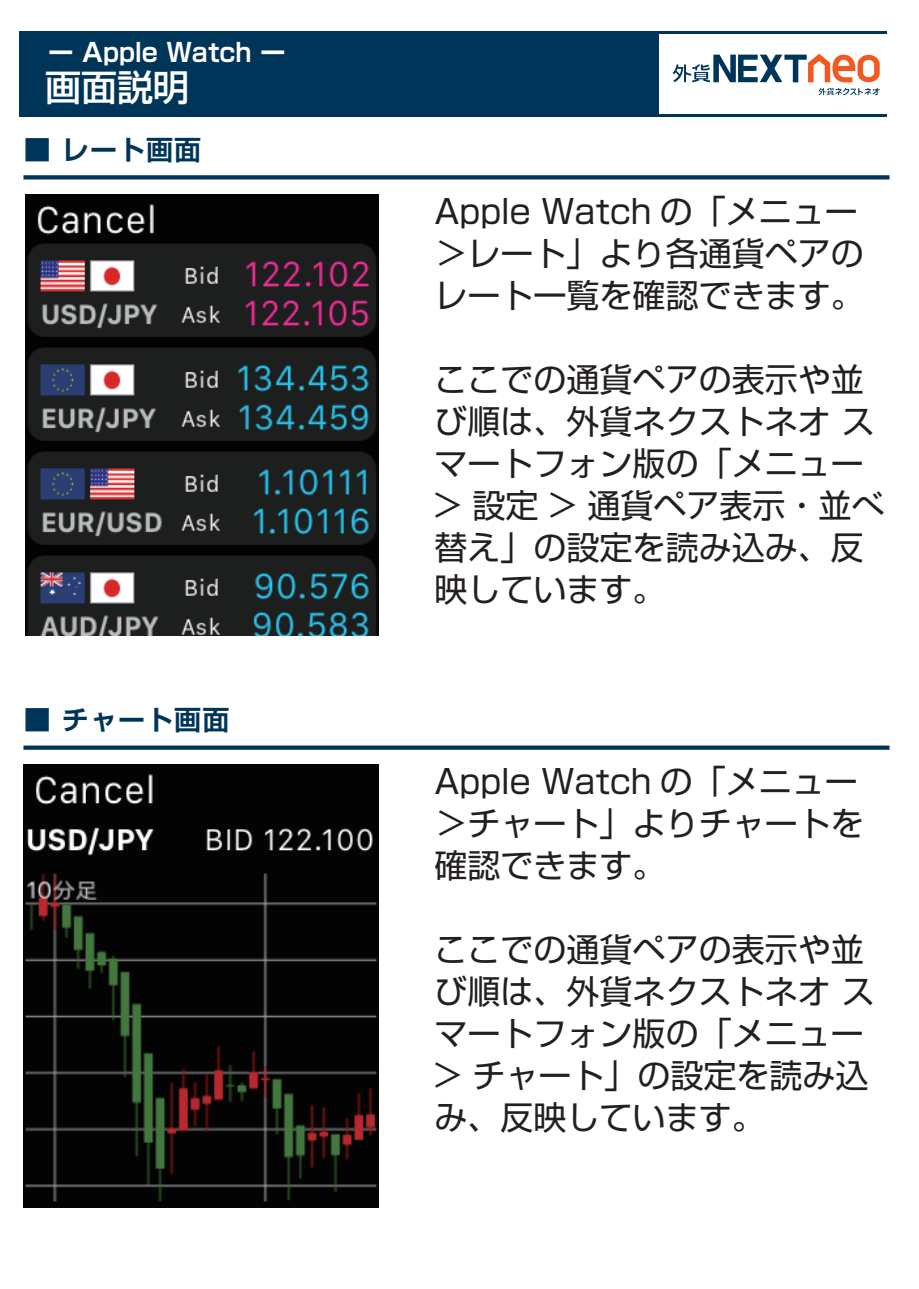
<style>
.page{position:relative;width:919px;height:1289px;background:#fff}
.page>*{position:absolute;margin:0;border:0;box-sizing:border-box;transform-origin:0 0}
.t1{font:500 36px "Shin Go Pro";color:#fff}
.t2{font:33px/42px "Shin Go Pro";color:#231f20}
.t3{font:700 27px "Shin Go Pro De";letter-spacing:.04em;color:#00355a}
.t4{font:700 25.5px "Shin Go Pro De";color:#fff}
</style>
<div class="page">
<div style="left:20px;top:31px;width:867px;height:85px;background:#00355a"></div>
<div style="left:659px;top:35px;width:234px;height:79px;background:#fff"></div>
<svg style="left:818px;top:88px;width:61px;height:7px"></svg>
<svg style="left:672px;top:54px;width:207px;height:28px"></svg>
<svg style="left:23px;top:175px;width:866px;height:4px;background:#0f4164"></svg>
<img style="left:26px;top:194px;width:352px;height:441px">
<svg style="left:23px;top:745px;width:866px;height:4px;background:#225070"></svg>
<img style="left:23px;top:764px;width:355px;height:443px">
<p class="t4" style="left:48px;top:32px;width:239px">ー Apple Watch ー</p>
<p class="t1" style="left:45px;top:58px;width:145px">画面説明</p>
<p class="t3" style="left:24px;top:127px;width:179px">■ レート画面</p>
<p class="t3" style="left:24px;top:697px;width:207px">■ チャート画面</p>
<p class="t2" style="left:434px;top:186px;width:430px">Apple Watch の「メニュー＞レート」より各通貨ペアのレート一覧を確認できます。</p>
<p class="t2" style="left:434px;top:354px;width:451px">ここでの通貨ペアの表示や並び順は、外貨ネクストネオ スマートフォン版の「メニュー&gt; 設定 &gt; 通貨ペア表示・並べ替え」の設定を読み込み、反映しています。</p>
<p class="t2" style="left:434px;top:756px;width:430px">Apple Watch の「メニュー＞チャート」よりチャートを確認できます。</p>
<p class="t2" style="left:434px;top:924px;width:441px">ここでの通貨ペアの表示や並び順は、外貨ネクストネオ スマートフォン版の「メニュー&gt; チャート」の設定を読み込み、反映しています。</p>
</div>
